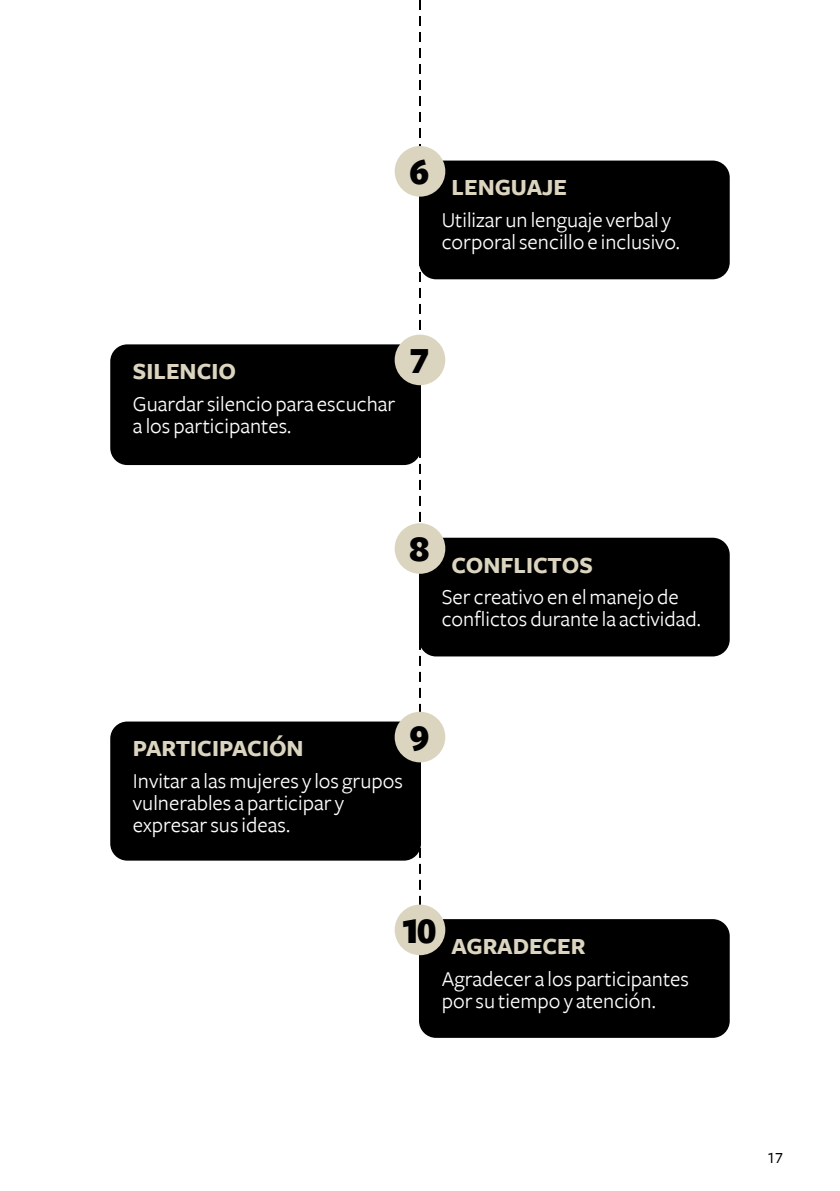
<style>
.page{position:relative;width:840px;height:1191px;background:#fff}
.page>*{position:absolute;margin:0;border:0;box-sizing:border-box;transform-origin:0 0}
.t1{font:38.2px "Freight Sans Black SC";color:#000}
.t2{font:700 24px "Freight Sans";color:#dbd5c0}
.t3{font:22px/22px "Freight Sans";color:#fff}
.t4{font:16px "Freight Sans Medium SC";color:#000}
</style>
<div class="page">
<svg style="left:419px;top:0;width:2px;height:904px"></svg>
<div style="left:110px;top:344px;width:311px;height:121px;background:#000;border-radius:17px"></div>
<div style="left:110px;top:721px;width:311px;height:139px;background:#000;border-radius:17px"></div>
<div style="left:419px;top:161px;width:310px;height:118px;background:#000;border-radius:17px"></div>
<div style="left:419px;top:538px;width:310px;height:118px;background:#000;border-radius:17px"></div>
<div style="left:419px;top:919px;width:310px;height:118px;background:#000;border-radius:17px"></div>
<div style="left:394px;top:334px;width:51px;height:51px;background:#dbd5c0;border-radius:50%"></div>
<div style="left:394px;top:711px;width:51px;height:51px;background:#dbd5c0;border-radius:50%"></div>
<div style="left:394px;top:146px;width:51px;height:51px;background:#dbd5c0;border-radius:50%"></div>
<div style="left:394px;top:523px;width:51px;height:51px;background:#dbd5c0;border-radius:50%"></div>
<div style="left:394px;top:904px;width:51px;height:51px;background:#dbd5c0;border-radius:50%"></div>
<h1 class="t1" style="left:409px;top:152px;width:21px">6</h1>
<p class="t2" style="left:451px;top:175px;width:117px">LENGUAJE</p>
<p class="t3" style="left:441px;top:209px;width:239px">Utilizar un lenguaje verbal y corporal sencillo e inclusivo.</p>
<p class="t2" style="left:133px;top:358px;width:104px">SILENCIO</p>
<p class="t3" style="left:133px;top:393px;width:264px">Guardar silencio para escuchar a los participantes.</p>
<h1 class="t1" style="left:409px;top:340px;width:21px">7</h1>
<h1 class="t1" style="left:409px;top:529px;width:21px">8</h1>
<p class="t2" style="left:451px;top:552px;width:143px">CONFLICTOS</p>
<p class="t3" style="left:441px;top:587px;width:260px">Ser creativo en el manejo de conflictos durante la actividad.</p>
<p class="t2" style="left:133px;top:735px;width:172px">PARTICIPACIÓN</p>
<p class="t3" style="left:133px;top:770px;width:271px">Invitar a las mujeres y los grupos vulnerables a participar y expresar sus ideas.</p>
<h1 class="t1" style="left:409px;top:717px;width:21px">9</h1>
<h1 class="t1" style="left:401px;top:910px;width:37px">10</h1>
<p class="t2" style="left:451px;top:933px;width:135px">AGRADECER</p>
<p class="t3" style="left:441px;top:968px;width:249px">Agradecer a los participantes por su tiempo y atención.</p>
<p class="t4" style="left:766px;top:1148px;width:17px">17</p>
</div>
